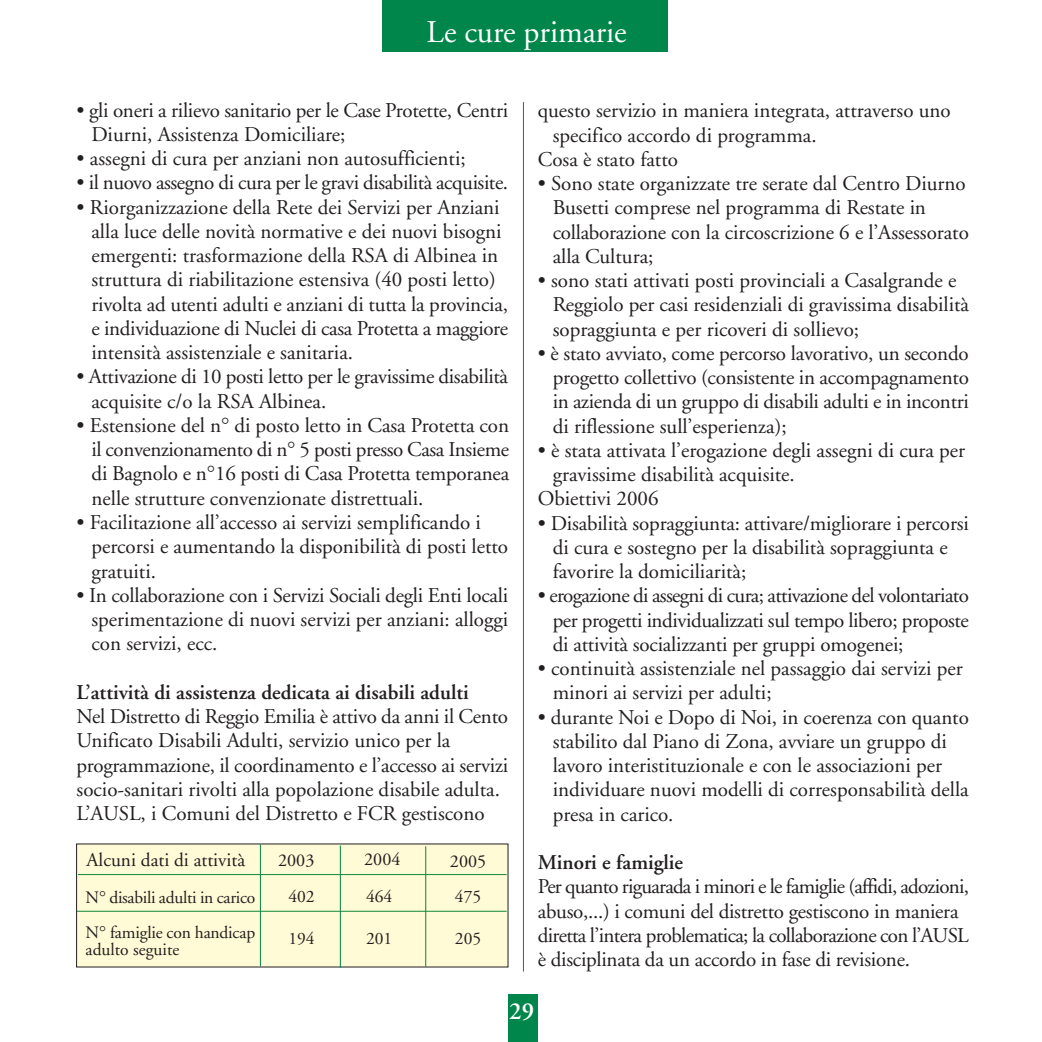
<style>
.page{position:relative;width:1042px;height:1042px;background:#fff}
.page>*{position:absolute;margin:0;border:0;box-sizing:border-box;transform-origin:0 0}
.t1{font:31.5px "Adobe Garamond";color:#fff}
.t2{font:600 24.5px "Adobe Garamond";color:#fff}
.t3{font:21px/24.3px "Adobe Garamond";color:#231f20}
.t4{font:21px/24.3px "Adobe Garamond";letter-spacing:-.03em;color:#231f20}
.t5{font:600 21px "Adobe Garamond";color:#231f20}
.t6{font:21px "Adobe Garamond";letter-spacing:-.02em;color:#231f20}
.t7{font:19.25px "Adobe Garamond";color:#231f20}
.t8{font:18.03px "Adobe Garamond";color:#231f20}
.t9{font:17.5px/35px "Adobe Garamond";letter-spacing:-.01em;color:#231f20}
</style>
<div class="page">
<div style="left:382px;top:0;width:285px;height:52px;background:#00854a"></div>
<div style="left:508px;top:994px;width:29px;height:47px;background:#00854a"></div>
<hr style="left:523px;top:102px;width:1px;height:869px;background:#00854a">
<div style="left:76px;top:843px;width:432px;height:124px;background:#fffbd6"></div>
<hr style="left:78px;top:874px;width:428px;height:1px;background:#128738">
<hr style="left:77px;top:910px;width:429px;height:1px;background:#128738">
<hr style="left:260px;top:844px;width:1px;height:122px;background:#00854a">
<hr style="left:340px;top:845px;width:1px;height:122px;background:#00854a">
<hr style="left:425px;top:846px;width:1px;height:120px;background:#00854a">
<h1 class="t1" style="left:426px;top:19px;width:202px">Le cure primarie</h1>
<p class="t3" style="left:91px;top:100px;width:418px;text-indent:-15px">• gli oneri a rilievo sanitario per le Case Protette, Centri<br>Diurni, Assistenza Domiciliare;</p>
<p class="t3" style="left:77px;top:148px;width:390px">• assegni di cura per anziani non autosufficienti;</p>
<p class="t6" style="left:77px;top:174px;width:433px">• il nuovo assegno di cura per le gravi disabilità acquisite.</p>
<p class="t3" style="left:91px;top:197px;width:418px;text-indent:-15px">• Riorganizzazione della Rete dei Servizi per Anziani alla luce delle novità normative e dei nuovi bisogni emergenti: trasformazione della RSA di Albinea in struttura di riabilitazione estensiva (40 posti letto) rivolta ad utenti adulti e anziani di tutta la provincia, e individuazione di Nuclei di casa Protetta a maggiore intensità assistenziale e sanitaria.</p>
<p class="t3" style="left:91px;top:366px;width:418px;text-indent:-15px">• Attivazione di 10 posti letto per le gravissime disabilità acquisite c/o la RSA Albinea.</p>
<p class="t3" style="left:91px;top:415px;width:419px;text-align:justify;text-indent:-15px">• Estensione del n di posto letto in Casa Protetta con il convenzionamento di n 5 posti presso Casa Insieme di Bagnolo e n 16 posti di Casa Protetta temporanea nelle strutture convenzionate distrettuali.</p>
<p class="t3" style="left:91px;top:512px;width:418px;text-indent:-15px">• Facilitazione all’accesso ai servizi semplificando i percorsi e aumentando la disponibilità di posti letto gratuiti.</p>
<p class="t3" style="left:91px;top:584px;width:418px;text-align:justify;text-indent:-15px">• In collaborazione con i Servizi Sociali degli Enti locali sperimentazione di nuovi servizi per anziani: alloggi con servizi, ecc.</p>
<p class="t5" style="left:77px;top:683px;width:393px">L’attività di assistenza dedicata ai disabili adulti</p>
<p class="t3" style="left:77px;top:706px;width:433px">Nel Distretto di Reggio Emilia è attivo da anni il Cento Unificato Disabili Adulti, servizio unico per la programmazione, il coordinamento e l’accesso ai servizi socio-sanitari rivolti alla popolazione disabile adulta.<br>L’AUSL, i Comuni del Distretto e FCR gestiscono</p>
<p class="t7" style="left:87px;top:852px;width:160px">Alcuni dati di attività</p>
<p class="t8" style="left:278px;top:852px;width:38px">2003</p>
<p class="t8" style="left:364px;top:851px;width:38px">2004</p>
<p class="t8" style="left:450px;top:854px;width:38px">2005</p>
<p class="t9" style="left:288px;top:880px;width:28px">402</p>
<p class="t9" style="left:288px;top:922px;width:28px">194</p>
<p class="t9" style="left:366px;top:880px;width:28px">464</p>
<p class="t9" style="left:366px;top:922px;width:28px">201</p>
<p class="t9" style="left:455px;top:880px;width:28px">475</p>
<p class="t9" style="left:455px;top:922px;width:28px">205</p>
<p class="t9" style="left:86px;top:881px;width:171px">N disabili adulti in carico<br>N famiglie con handicap</p>
<p class="t9" style="left:86px;top:933px;width:95px">adulto seguite</p>
<p class="t3" style="left:537px;top:100px;width:414px">questo servizio in maniera integrata, attraverso uno</p>
<p class="t3" style="left:552px;top:125px;width:265px">specifico accordo di programma.</p>
<p class="t3" style="left:537px;top:149px;width:142px">Cosa è stato fatto</p>
<p class="t3" style="left:552px;top:173px;width:417px;text-indent:-15px">• Sono state organizzate tre serate dal Centro Diurno Busetti comprese nel programma di Restate in collaborazione con la circoscrizione 6 e l’Assessorato alla Cultura;</p>
<p class="t3" style="left:552px;top:270px;width:417px;text-indent:-15px">• sono stati attivati posti provinciali a Casalgrande e<br>Reggiolo per casi residenziali di gravissima disabilità sopraggiunta e per ricoveri di sollievo;</p>
<p class="t3" style="left:552px;top:343px;width:417px;text-align:justify;text-indent:-15px">• è stato avviato, come percorso lavorativo, un secondo progetto collettivo (consistente in accompagnamento in azienda di un gruppo di disabili adulti e in incontri di riflessione sull’esperienza);</p>
<p class="t3" style="left:537px;top:440px;width:429px">• è stata attivata l’erogazione degli assegni di cura per</p>
<p class="t3" style="left:552px;top:464px;width:244px">gravissime disabilità acquisite.</p>
<p class="t3" style="left:537px;top:488px;width:122px">Obiettivi 2006</p>
<p class="t3" style="left:552px;top:512px;width:417px;text-indent:-15px">• Disabilità sopraggiunta: attivare/migliorare i percorsi di cura e sostegno per la disabilità sopraggiunta e favorire la domiciliarità;</p>
<p class="t3" style="left:552px;top:585px;width:417px;text-align:justify;text-indent:-15px">• erogazione di assegni di cura; attivazione del volontariato per progetti individualizzati sul tempo libero; proposte di attività socializzanti per gruppi omogenei;</p>
<p class="t3" style="left:552px;top:658px;width:411px;text-indent:-15px">• continuità assistenziale nel passaggio dai servizi per minori ai servizi per adulti;</p>
<p class="t3" style="left:552px;top:706px;width:417px;text-indent:-15px">• durante Noi e Dopo di Noi, in coerenza con quanto stabilito dal Piano di Zona, avviare un gruppo di lavoro interistituzionale e con le associazioni per individuare nuovi modelli di corresponsabilità della presa in carico.</p>
<p class="t5" style="left:537px;top:854px;width:147px">Minori e famiglie</p>
<p class="t4" style="left:537px;top:876px;width:432px">Per quanto riguarada i minori e le famiglie (affidi, adozioni, abuso,...) i comuni del distretto gestiscono in maniera diretta l’intera problematica; la collaborazione con l’AUSL è disciplinata da un accordo in fase di revisione.</p>
<p class="t2" style="left:509px;top:1001px;width:26px">29</p>
</div>
